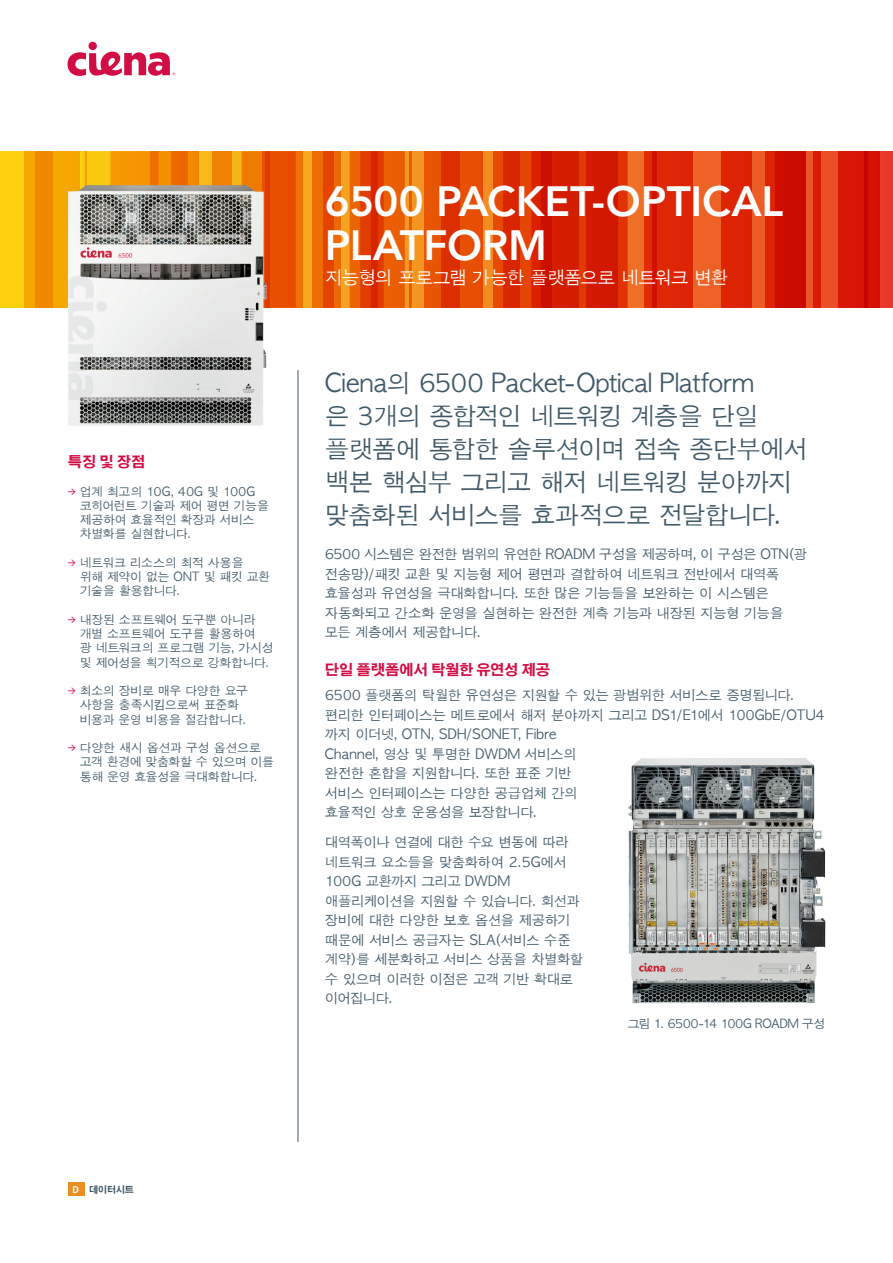
<style>
.page{position:relative;width:893px;height:1263px;background:#fff}
.page>*{position:absolute;margin:0;border:0;box-sizing:border-box;transform-origin:0 0}
.Product_Headline_2_l{font:800 42px/43.5px "Avenir";letter-spacing:-.005em;color:#fff}
.Intro_Copy{font:24.75px/33px "Apple Gothic";letter-spacing:-.045em;color:#405968}
.Product_Subhead{font:18px "Apple Gothic";letter-spacing:-.07em;color:#fff}
.Headline_for_body_co{font:700 14.25px "Adobe Gothic Std";color:#d20d44}
.Sidebar_Headline{font:700 14.25px "Adobe Gothic Std";color:#d20d44}
.Body_Copy{font:13.5px/19.5px "Apple Gothic";letter-spacing:-.045em;color:#405968}
.Sidebar_Bullets{font:12px/14.2px "Apple Gothic";letter-spacing:-.045em;color:#405968}
.Figure_Caption{font:12px "Apple Gothic";letter-spacing:-.03em;color:#405968}
.t1{font:700 9px "Adobe Gothic Std";letter-spacing:-.015em;color:#405968}
.t2{font:700 9px "Adobe Gothic Std";color:#fff}
</style>
<div class="page">
<svg style="left:551px;top:152px;width:94px;height:156px;background:#dd380b"></svg>
<div style="left:587px;top:152px;width:30px;height:156px;background:#d31800"></div>
<svg style="left:482px;top:152px;width:21px;height:156px;background:#ec6912"></svg>
<div style="left:350px;top:152px;width:62px;height:156px;background:linear-gradient(to bottom,#f49820,#f49820)"></div>
<div style="left:360px;top:152px;width:45px;height:156px;background:#eb5e04"></div>
<svg style="left:231px;top:152px;width:32px;height:33px"></svg>
<svg style="left:410px;top:152px;width:72px;height:156px;background:#eb660d"></svg>
<svg style="left:503px;top:152px;width:48px;height:156px;background:#d82700"></svg>
<svg style="left:645px;top:152px;width:169px;height:156px;background:#eb5721"></svg>
<svg style="left:333px;top:152px;width:38px;height:156px;background:#ea6709"></svg>
<div style="left:35px;top:152px;width:45px;height:156px;background:#f5a900"></div>
<svg style="left:0;top:152px;width:53px;height:156px;background:#f5af05"></svg>
<svg style="left:198px;top:152px;width:33px;height:33px"></svg>
<div style="left:150px;top:152px;width:48px;height:156px;background:#f38902"></div>
<svg style="left:814px;top:152px;width:24px;height:156px;background:#e63f1d"></svg>
<div style="left:766px;top:152px;width:40px;height:156px;background:#dd2405"></div>
<div style="left:85px;top:152px;width:73px;height:156px;background:#fac810"></div>
<div style="left:864px;top:152px;width:29px;height:156px;background:linear-gradient(to bottom,#e93a29,#e93929)"></div>
<div style="left:838px;top:152px;width:41px;height:156px;background:linear-gradient(to right,#d91806,#d30d05)"></div>
<svg style="left:263px;top:152px;width:70px;height:156px;background:#e96005"></svg>
<svg style="left:110px;top:152px;width:78px;height:33px"></svg>
<svg style="left:425px;top:152px;width:35px;height:156px;background:#e14001"></svg>
<svg style="left:371px;top:152px;width:13px;height:156px;background:#dc3000"></svg>
<div style="left:775px;top:152px;width:30px;height:156px;background:#cb0c00"></div>
<div style="left:721px;top:152px;width:30px;height:156px;background:#dc2405"></div>
<svg style="left:652px;top:152px;width:41px;height:156px;background:#db2304"></svg>
<hr style="left:298px;top:370px;width:1px;height:772px;background:#405968">
<div style="left:68px;top:1182px;width:16px;height:13px;background:#eb8e22"></div>
<div style="left:88px;top:42px;width:9px;height:8px;background:#d20d44;border-radius:50%"></div>
<svg style="left:68px;top:52px;width:107px;height:24px"></svg>
<img style="left:628px;top:758px;width:197px;height:246px">
<img style="left:68px;top:185px;width:198px;height:241px">
<p class="Sidebar_Headline" style="left:68px;top:453px;width:79px">특징 및 장점</p>
<p class="Sidebar_Bullets" style="left:80px;top:484px;width:191px;text-indent:-12px"><sup>&gt;</sup> 업계 최고의 10G, 40G 및 100G 코히어런트 기술과 제어 평면 기능을 제공하여 효율적인 확장과 서비스 차별화를 실현합니다.</p>
<p class="Sidebar_Bullets" style="left:80px;top:555px;width:192px;text-indent:-12px"><sup>&gt;</sup> 네트워크 리소스의 최적 사용을 위해 제약이 없는 ONT 및 패킷 교환 기술을 활용합니다.</p>
<p class="Sidebar_Bullets" style="left:80px;top:612px;width:195px;text-indent:-12px"><sup>&gt;</sup> 내장된 소프트웨어 도구뿐 아니라 개별 소프트웨어 도구를 활용하여<br>광 네트워크의 프로그램 기능, 가시성 및 제어성을 획기적으로 강화합니다.</p>
<p class="Sidebar_Bullets" style="left:80px;top:684px;width:170px;text-indent:-12px"><sup>&gt;</sup> 최소의 장비로 매우 다양한 요구 사항을 충족시킴으로써 표준화 비용과 운영 비용을 절감합니다.</p>
<p class="Sidebar_Bullets" style="left:80px;top:741px;width:196px;text-indent:-12px"><sup>&gt;</sup> 다양한 새시 옵션과 구성 옵션으로 고객 환경에 맞춤화할 수 있으며 이를 통해 운영 효율성을 극대화합니다.</p>
<p class="Product_Headline_2_l" style="left:325px;top:180px;width:460px">6500 PACKET-OPTICAL<br>PLATFORM</p>
<p class="Product_Subhead" style="left:325px;top:267px;width:405px">지능형의 프로그램 가능한 플랫폼으로 네트워크 변환</p>
<p class="Intro_Copy" style="left:325px;top:367px;width:485px">Ciena의 6500 Packet-Optical Platform<br>은 3개의 종합적인 네트워킹 계층을 단일 플랫폼에 통합한 솔루션이며 접속 종단부에서 백본 핵심부 그리고 해저 네트워킹 분야까지 맞춤화된 서비스를 효과적으로 전달합니다.</p>
<p class="Body_Copy" style="left:325px;top:545px;width:484px">6500 시스템은 완전한 범위의 유연한 ROADM 구성을 제공하며, 이 구성은 OTN(광 전송망)/패킷 교환 및 지능형 제어 평면과 결합하여 네트워크 전반에서 대역폭 효율성과 유연성을 극대화합니다. 또한 많은 기능들을 보완하는 이 시스템은 자동화되고 간소화 운영을 실현하는 완전한 계측 기능과 내장된 지능형 기능을 모든 계층에서 제공합니다.</p>
<p class="Headline_for_body_co" style="left:325px;top:661px;width:227px">단일 플랫폼에서 탁월한 유연성 제공</p>
<p class="Body_Copy" style="left:325px;top:686px;width:501px">6500 플랫폼의 탁월한 유연성은 지원할 수 있는 광범위한 서비스로 증명됩니다. 편리한 인터페이스는 메트로에서 해저 분야까지 그리고 DS1/E1에서 100GbE/OTU4 까지 이더넷, OTN, SDH/SONET, Fibre<br>Channel, 영상 및 투명한 DWDM 서비스의<br>완전한 혼합을 지원합니다. 또한 표준 기반<br>서비스 인터페이스는 다양한 공급업체 간의<br>효율적인 상호 운용성을 보장합니다.</p>
<p class="Body_Copy" style="left:325px;top:833px;width:260px">대역폭이나 연결에 대한 수요 변동에 따라 네트워크 요소들을 맞춤화하여 2.5G에서<br>100G 교환까지 그리고 DWDM 애플리케이션을 지원할 수 있습니다. 회선과 장비에 대한 다양한 보호 옵션을 제공하기 때문에 서비스 공급자는 SLA(서비스 수준 계약)를 세분화하고 서비스 상품을 차별화할 수 있으며 이러한 이점은 고객 기반 확대로 이어집니다.</p>
<p class="Figure_Caption" style="left:628px;top:1017px;width:199px">그림 1. 6500-14 100G ROADM 구성</p>
<p class="t2" style="left:73px;top:1184px;width:8px">D</p>
<p class="t1" style="left:89px;top:1184px;width:46px">데이터시트</p>
</div>
